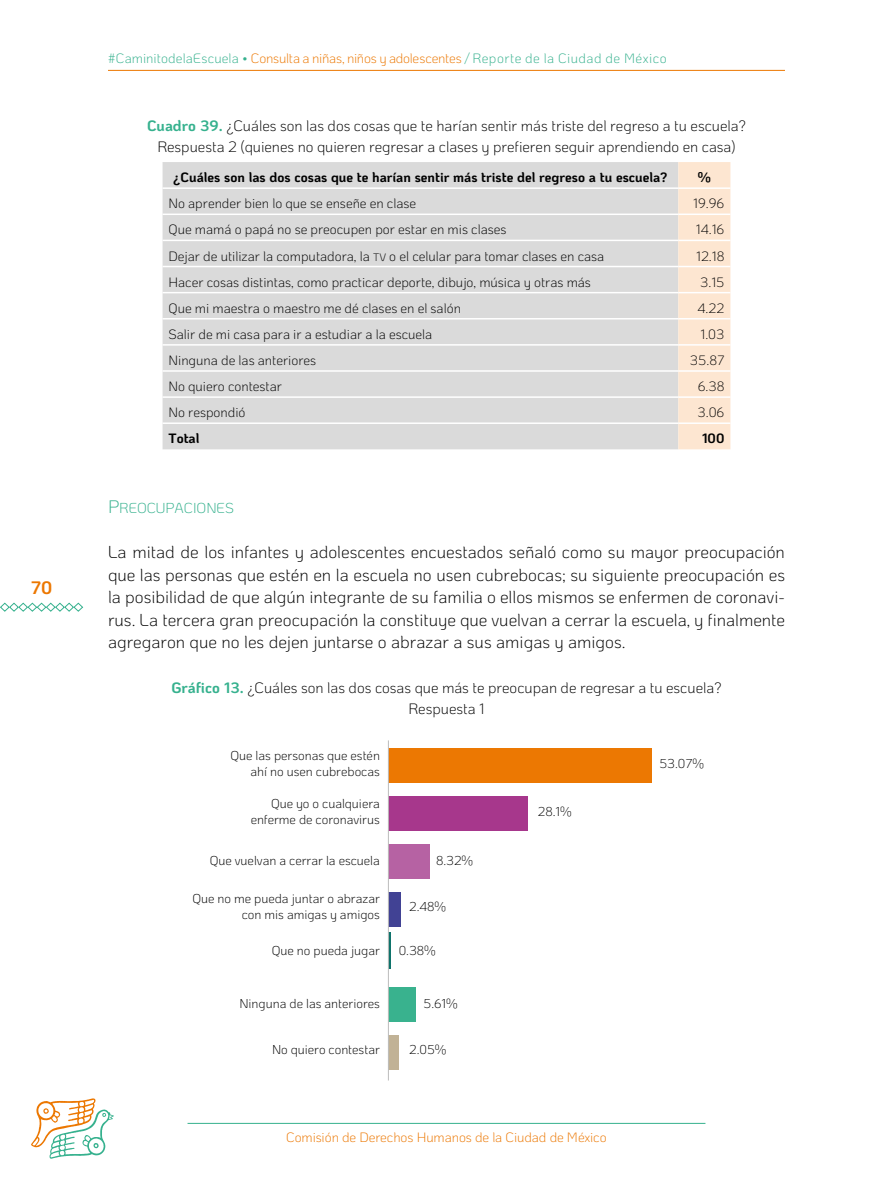
<style>
.page{position:relative;width:893px;height:1191px;background:#fff}
.page>*{position:absolute;margin:0;border:0;box-sizing:border-box;transform-origin:0 0}
.t1{font:700 18px "Ko Ho";color:#ec7700}
.t2{font:300 17.25px/22.5px "Ko Ho";color:#000;text-align:justify}
.t3{font:300 15px/21px "Ko Ho";color:#000;text-align:center}
.t4{font:14.4px "Ko Ho Light SC800";color:#36b18e}
.t5{font:300 13.5px "Ko Ho";color:#000}
.t6{font:300 13.5px "Ko Ho";letter-spacing:.005em;color:#36b18e}
.t7{font:700 13.5px "Ko Ho";color:#000}
.t8{font:300 13.5px "Ko Ho";letter-spacing:-.005em;color:#ec7700}
.t9{font:300 12.9px/15.5px "Ko Ho";color:#000;text-align:right}
.s1{color:#ec7700}
.s2{font-weight:700;color:#36b18e}
.s3{font-family:"Ko Ho Light SC800";font-weight:400;font-size:10.8px}
.s4{font-size:18px}
</style>
<div class="page">
<hr style="left:188px;top:1123px;width:517px;height:1px;background:#36b18e">
<hr style="left:108px;top:70px;width:677px;height:1px;background:#ec7700">
<svg style="left:0;top:602px;width:84px;height:10px"></svg>
<svg style="left:31px;top:1098px;width:83px;height:60px"></svg>
<div style="left:163px;top:162px;width:515px;height:287px;background:#dadada"></div>
<div style="left:678px;top:162px;width:52px;height:287px;background:#fde6d1"></div>
<hr style="left:163px;top:187px;width:515px;height:2px;background:#fff">
<hr style="left:678px;top:187px;width:52px;height:2px;background:#fff">
<hr style="left:163px;top:213px;width:515px;height:2px;background:#fff">
<hr style="left:678px;top:213px;width:52px;height:2px;background:#fff">
<hr style="left:163px;top:240px;width:515px;height:1px;background:#fff">
<hr style="left:678px;top:240px;width:52px;height:1px;background:#fff">
<hr style="left:163px;top:266px;width:515px;height:1px;background:#fff">
<hr style="left:678px;top:266px;width:52px;height:1px;background:#fff">
<hr style="left:163px;top:292px;width:515px;height:1px;background:#fff">
<hr style="left:678px;top:292px;width:52px;height:1px;background:#fff">
<hr style="left:163px;top:318px;width:515px;height:1px;background:#fff">
<hr style="left:678px;top:318px;width:52px;height:1px;background:#fff">
<hr style="left:163px;top:344px;width:515px;height:2px;background:#fff">
<hr style="left:678px;top:344px;width:52px;height:2px;background:#fff">
<hr style="left:163px;top:370px;width:515px;height:2px;background:#fff">
<hr style="left:678px;top:370px;width:52px;height:2px;background:#fff">
<hr style="left:163px;top:396px;width:515px;height:2px;background:#fff">
<hr style="left:678px;top:396px;width:52px;height:2px;background:#fff">
<hr style="left:163px;top:422px;width:515px;height:2px;background:#fff">
<hr style="left:678px;top:422px;width:52px;height:2px;background:#fff">
<div style="left:388px;top:748px;width:264px;height:35px;background:#ec7802"></div>
<div style="left:388px;top:796px;width:140px;height:34px;background:#a7378c"></div>
<div style="left:388px;top:844px;width:42px;height:34px;background:#b662a3"></div>
<div style="left:388px;top:892px;width:13px;height:34px;background:#414294"></div>
<hr style="left:388px;top:932px;width:3px;height:36px;background:#0f736b">
<div style="left:388px;top:987px;width:28px;height:35px;background:#39b28e"></div>
<div style="left:388px;top:1035px;width:11px;height:34px;background:#c1b296"></div>
<hr style="left:388px;top:740px;width:1px;height:340px;background:#bdbdbc">
<h1 class="t1" style="left:31px;top:572px;width:23px">70</h1>
<p class="t6" style="left:108px;top:48px;width:560px">#CaminitodelaEscuela • <span class="s1">Consulta a niñas, niños y adolescentes</span> / Reporte de la Ciudad de México</p>
<p class="t3" style="left:147px;top:115px;width:600px"><span class="s2">Cuadro 39.</span> ¿Cuáles son las dos cosas que te harían sentir más triste del regreso a tu escuela?<br>Respuesta 2 (quienes no quieren regresar a clases y prefieren seguir aprendiendo en casa)</p>
<p class="t7" style="left:173px;top:166px;width:496px">¿Cuáles son las dos cosas que te harían sentir más triste del regreso a tu escuela?</p>
<p class="t7" style="left:698px;top:166px;width:15px">%</p>
<p class="t5" style="left:169px;top:193px;width:249px">No aprender bien lo que se enseñe en clase</p>
<p class="t5" style="left:693px;top:193px;width:33px">19.96</p>
<p class="t5" style="left:169px;top:219px;width:339px">Que mamá o papá no se preocupen por estar en mis clases</p>
<p class="t5" style="left:696px;top:219px;width:30px">14.16</p>
<p class="t5" style="left:169px;top:245px;width:437px">Dejar de utilizar la computadora, la <span class="s3">TV</span> o el celular para tomar clases en casa</p>
<p class="t5" style="left:696px;top:245px;width:30px">12.18</p>
<p class="t5" style="left:169px;top:271px;width:424px">Hacer cosas distintas, como practicar deporte, dibujo, música y otras más</p>
<p class="t5" style="left:700px;top:271px;width:26px">3.15</p>
<p class="t5" style="left:169px;top:298px;width:294px">Que mi maestra o maestro me dé clases en el salón</p>
<p class="t5" style="left:697px;top:298px;width:28px">4.22</p>
<p class="t5" style="left:169px;top:324px;width:265px">Salir de mi casa para ir a estudiar a la escuela</p>
<p class="t5" style="left:700px;top:324px;width:25px">1.03</p>
<p class="t5" style="left:169px;top:350px;width:149px">Ninguna de las anteriores</p>
<p class="t5" style="left:690px;top:350px;width:36px">35.87</p>
<p class="t5" style="left:169px;top:376px;width:115px">No quiero contestar</p>
<p class="t5" style="left:698px;top:376px;width:28px">6.38</p>
<p class="t5" style="left:169px;top:402px;width:78px">No respondió</p>
<p class="t5" style="left:697px;top:402px;width:28px">3.06</p>
<p class="t7" style="left:169px;top:427px;width:32px">Total</p>
<p class="t7" style="left:702px;top:427px;width:24px">100</p>
<p class="t4" style="left:108px;top:497px;width:127px"><span class="s4">P</span>REOCUPACIONES</p>
<p class="t2" style="left:108px;top:541px;width:679px">La mitad de los infantes y adolescentes encuestados señaló como su mayor preocupación que las personas que estén en la escuela no usen cubrebocas; su siguiente preocupación es la posibilidad de que algún integrante de su familia o ellos mismos se enfermen de coronavi&shy;rus. La tercera gran preocupación la constituye que vuelvan a cerrar la escuela, y finalmente agregaron que no les dejen juntarse o abrazar a sus amigas y amigos.</p>
<p class="t3" style="left:171px;top:678px;width:551px"><span class="s2">Gráfico 13.</span> ¿Cuáles son las dos cosas que más te preocupan de regresar a tu escuela?<br>Respuesta 1</p>
<p class="t9" style="left:230px;top:748px;width:151px">Que las personas que estén ahí no usen cubrebocas</p>
<p class="t9" style="left:251px;top:796px;width:131px">Que yo o cualquiera enferme de coronavirus</p>
<p class="t9" style="left:210px;top:853px;width:172px">Que vuelvan a cerrar la escuela</p>
<p class="t9" style="left:192px;top:891px;width:189px">Que no me pueda juntar o abrazar con mis amigas y amigos</p>
<p class="t9" style="left:272px;top:942px;width:110px">Que no pueda jugar</p>
<p class="t9" style="left:239px;top:995px;width:142px">Ninguna de las anteriores</p>
<p class="t9" style="left:272px;top:1042px;width:109px">No quiero contestar</p>
<p class="t9" style="left:436px;top:853px;width:39px">8.32%</p>
<p class="t9" style="left:409px;top:899px;width:39px">2.48%</p>
<p class="t9" style="left:399px;top:942px;width:39px">0.38%</p>
<p class="t9" style="left:424px;top:995px;width:36px">5.61%</p>
<p class="t9" style="left:409px;top:1042px;width:39px">2.05%</p>
<p class="t9" style="left:538px;top:804px;width:35px">28.1%</p>
<p class="t8" style="left:286px;top:1126px;width:322px">Comisión de Derechos Humanos de la Ciudad de México</p>
<p class="t9" style="left:659px;top:756px;width:46px">53.07%</p>
</div>
